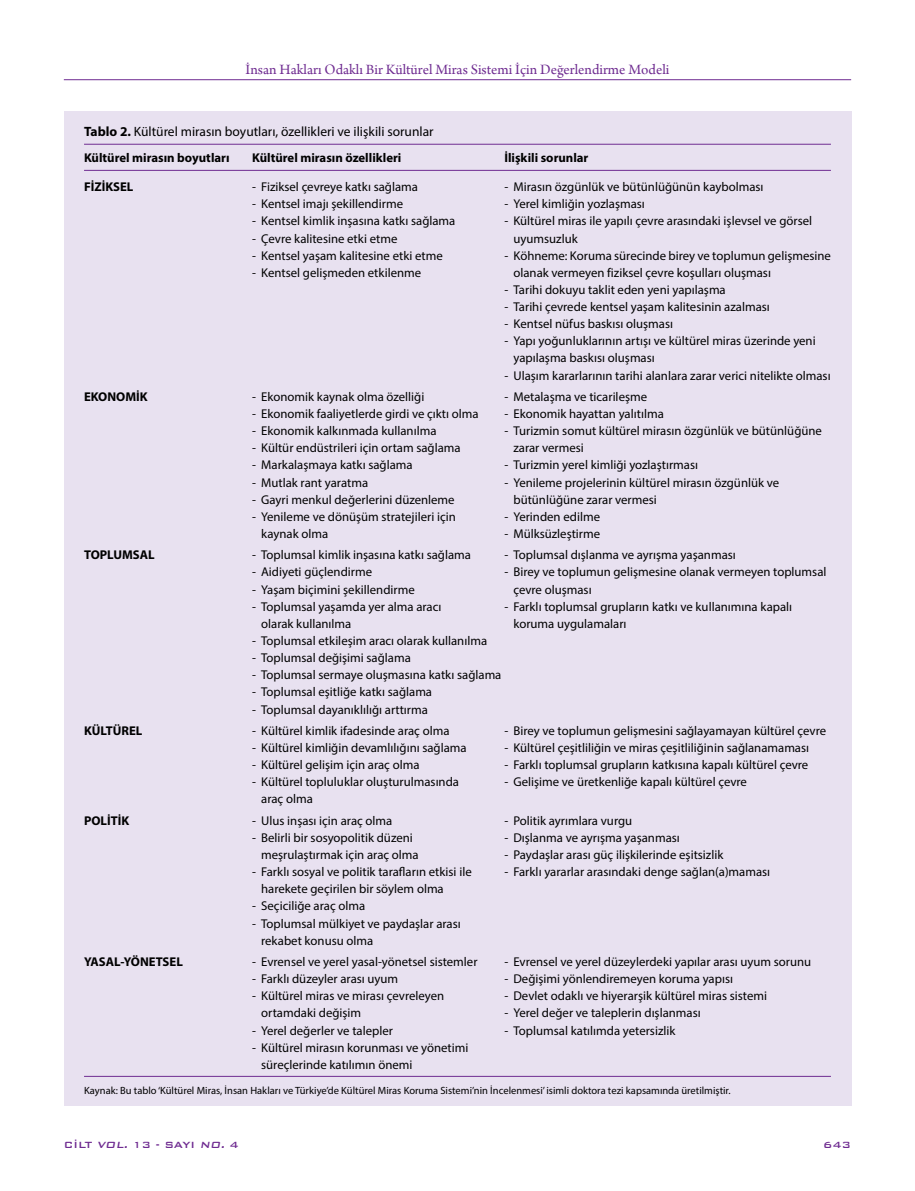
<style>
.page{position:relative;width:915px;height:1191px;background:#fff}
.page>*{position:absolute;margin:0;border:0;box-sizing:border-box;transform-origin:0 0}
.t1{font:15px "Arno Pro";color:#6f2c91}
.t2{font:13.5px "Myriad Pro";color:#000}
.t3{font:12.75px/17.1px "Myriad Pro";color:#000}
.t4{font:700 12.75px "Myriad Pro";color:#000}
.t5{font:500 12px "Bank Gothic BT";color:#6f2c91}
.t6{font:10.5px "Myriad Pro";color:#000}
.s1{font-weight:700}
.s2{font-style:italic}
</style>
<div class="page">
<div style="left:64px;top:111px;width:786px;height:994px;background:#e8e1f0"></div>
<hr style="left:84px;top:170px;width:746px;height:1px;background:#6f2c91">
<hr style="left:84px;top:144px;width:746px;height:1px;background:#6f2c91">
<hr style="left:84px;top:1076px;width:746px;height:1px;background:#6f2c91">
<hr style="left:64px;top:79px;width:786px;height:1px;background:#6f2c91">
<p class="t1" style="left:245px;top:61px;width:425px">İnsan Hakları Odaklı Bir Kültürel Miras Sistemi İçin Değerlendirme Modeli</p>
<p class="t2" style="left:84px;top:123px;width:351px"><span class="s1">Tablo 2.</span> Kültürel mirasın boyutları, özellikleri ve ilişkili sorunlar</p>
<p class="t4" style="left:84px;top:149px;width:147px">Kültürel mirasın boyutları</p>
<p class="t4" style="left:252px;top:149px;width:151px">Kültürel mirasın özellikleri</p>
<p class="t4" style="left:504px;top:149px;width:85px">İlişkili sorunlar</p>
<p class="t4" style="left:84px;top:178px;width:51px">FİZİKSEL</p>
<p class="t3" style="left:252px;top:178px;width:167px">- Fiziksel çevreye katkı sağlama</p>
<p class="t3" style="left:504px;top:178px;width:260px">- Mirasın özgünlük ve bütünlüğünün kaybolması</p>
<p class="t3" style="left:252px;top:195px;width:152px">- Kentsel imajı şekillendirme</p>
<p class="t3" style="left:504px;top:195px;width:142px">- Yerel kimliğin yozlaşması</p>
<p class="t3" style="left:252px;top:212px;width:205px">- Kentsel kimlik inşasına katkı sağlama</p>
<p class="t3" style="left:504px;top:212px;width:309px">- Kültürel miras ile yapılı çevre arasındaki işlevsel ve görsel</p>
<p class="t3" style="left:252px;top:229px;width:147px">- Çevre kalitesine etki etme</p>
<p class="t3" style="left:513px;top:229px;width:66px">uyumsuzluk</p>
<p class="t3" style="left:252px;top:247px;width:192px">- Kentsel yaşam kalitesine etki etme</p>
<p class="t3" style="left:504px;top:247px;width:328px">- Köhneme: Koruma sürecinde birey ve toplumun gelişmesine</p>
<p class="t3" style="left:252px;top:264px;width:170px">- Kentsel gelişmeden etkilenme</p>
<p class="t3" style="left:513px;top:264px;width:259px">olanak vermeyen fiziksel çevre koşulları oluşması</p>
<p class="t3" style="left:504px;top:281px;width:223px">- Tarihi dokuyu taklit eden yeni yapılaşma</p>
<p class="t3" style="left:504px;top:298px;width:267px">- Tarihi çevrede kentsel yaşam kalitesinin azalması</p>
<p class="t3" style="left:504px;top:315px;width:170px">- Kentsel nüfus baskısı oluşması</p>
<p class="t3" style="left:513px;top:332px;width:304px;text-indent:-9px">- Yapı yoğunluklarının artışı ve kültürel miras üzerinde yeni yapılaşma baskısı oluşması</p>
<p class="t3" style="left:504px;top:366px;width:327px">- Ulaşım kararlarının tarihi alanlara zarar verici nitelikte olması</p>
<p class="t4" style="left:84px;top:388px;width:65px">EKONOMİK</p>
<p class="t3" style="left:252px;top:388px;width:173px">- Ekonomik kaynak olma özelliği</p>
<p class="t3" style="left:504px;top:388px;width:144px">- Metalaşma ve ticarileşme</p>
<p class="t3" style="left:252px;top:405px;width:228px">- Ekonomik faaliyetlerde girdi ve çıktı olma</p>
<p class="t3" style="left:504px;top:405px;width:161px">- Ekonomik hayattan yalıtılma</p>
<p class="t3" style="left:252px;top:422px;width:186px">- Ekonomik kalkınmada kullanılma</p>
<p class="t3" style="left:504px;top:422px;width:319px">- Turizmin somut kültürel mirasın özgünlük ve bütünlüğüne</p>
<p class="t3" style="left:252px;top:439px;width:210px">- Kültür endüstrileri için ortam sağlama</p>
<p class="t3" style="left:513px;top:439px;width:72px">zarar vermesi</p>
<p class="t3" style="left:252px;top:456px;width:162px">- Markalaşmaya katkı sağlama</p>
<p class="t3" style="left:504px;top:456px;width:195px">- Turizmin yerel kimliği yozlaştırması</p>
<p class="t3" style="left:252px;top:473px;width:117px">- Mutlak rant yaratma</p>
<p class="t3" style="left:504px;top:473px;width:276px">- Yenileme projelerinin kültürel mirasın özgünlük ve</p>
<p class="t3" style="left:252px;top:490px;width:204px">- Gayri menkul değerlerini düzenleme</p>
<p class="t3" style="left:513px;top:490px;width:145px">bütünlüğüne zarar vermesi</p>
<p class="t3" style="left:252px;top:508px;width:205px">- Yenileme ve dönüşüm stratejileri için</p>
<p class="t3" style="left:504px;top:508px;width:97px">- Yerinden edilme</p>
<p class="t3" style="left:261px;top:525px;width:68px">kaynak olma</p>
<p class="t3" style="left:504px;top:525px;width:97px">- Mülksüzleştirme</p>
<p class="t4" style="left:84px;top:547px;width:72px">TOPLUMSAL</p>
<p class="t3" style="left:252px;top:546px;width:220px">- Toplumsal kimlik inşasına katkı sağlama</p>
<p class="t3" style="left:504px;top:546px;width:233px">- Toplumsal dışlanma ve ayrışma yaşanması</p>
<p class="t3" style="left:252px;top:563px;width:121px">- Aidiyeti güçlendirme</p>
<p class="t3" style="left:504px;top:563px;width:323px">- Birey ve toplumun gelişmesine olanak vermeyen toplumsal</p>
<p class="t3" style="left:252px;top:580px;width:164px">- Yaşam biçimini şekillendirme</p>
<p class="t3" style="left:513px;top:580px;width:80px">çevre oluşması</p>
<p class="t3" style="left:252px;top:597px;width:191px">- Toplumsal yaşamda yer alma aracı</p>
<p class="t3" style="left:504px;top:597px;width:289px">- Farklı toplumsal grupların katkı ve kullanımına kapalı</p>
<p class="t3" style="left:261px;top:615px;width:92px">olarak kullanılma</p>
<p class="t3" style="left:513px;top:615px;width:115px">koruma uygulamaları</p>
<p class="t3" style="left:252px;top:632px;width:236px">- Toplumsal etkileşim aracı olarak kullanılma</p>
<p class="t3" style="left:252px;top:649px;width:160px">- Toplumsal değişimi sağlama</p>
<p class="t3" style="left:252px;top:666px;width:251px">- Toplumsal sermaye oluşmasına katkı sağlama</p>
<p class="t3" style="left:252px;top:683px;width:181px">- Toplumsal eşitliğe katkı sağlama</p>
<p class="t3" style="left:252px;top:700px;width:177px">- Toplumsal dayanıklılığı arttırma</p>
<p class="t4" style="left:84px;top:722px;width:60px">KÜLTÜREL</p>
<p class="t3" style="left:252px;top:722px;width:199px">- Kültürel kimlik ifadesinde araç olma</p>
<p class="t3" style="left:504px;top:722px;width:323px">- Birey ve toplumun gelişmesini sağlayamayan kültürel çevre</p>
<p class="t3" style="left:252px;top:739px;width:216px">- Kültürel kimliğin devamlılığını sağlama</p>
<p class="t3" style="left:504px;top:739px;width:306px">- Kültürel çeşitliliğin ve miras çeşitliliğinin sağlanamaması</p>
<p class="t3" style="left:252px;top:756px;width:169px">- Kültürel gelişim için araç olma</p>
<p class="t3" style="left:504px;top:756px;width:305px">- Farklı toplumsal grupların katkısına kapalı kültürel çevre</p>
<p class="t3" style="left:252px;top:773px;width:208px">- Kültürel topluluklar oluşturulmasında</p>
<p class="t3" style="left:504px;top:773px;width:244px">- Gelişime ve üretkenliğe kapalı kültürel çevre</p>
<p class="t3" style="left:261px;top:790px;width:53px">araç olma</p>
<p class="t4" style="left:84px;top:812px;width:47px">POLİTİK</p>
<p class="t3" style="left:252px;top:811px;width:142px">- Ulus inşası için araç olma</p>
<p class="t3" style="left:504px;top:811px;width:129px">- Politik ayrımlara vurgu</p>
<p class="t3" style="left:252px;top:829px;width:162px">- Belirli bir sosyopolitik düzeni</p>
<p class="t3" style="left:504px;top:829px;width:177px">- Dışlanma ve ayrışma yaşanması</p>
<p class="t3" style="left:261px;top:846px;width:159px">meşrulaştırmak için araç olma</p>
<p class="t3" style="left:504px;top:846px;width:220px">- Paydaşlar arası güç ilişkilerinde eşitsizlik</p>
<p class="t3" style="left:252px;top:863px;width:221px">- Farklı sosyal ve politik tarafların etkisi ile</p>
<p class="t3" style="left:504px;top:863px;width:267px">- Farklı yararlar arasındaki denge sağlan(a)maması</p>
<p class="t3" style="left:261px;top:880px;width:184px">harekete geçirilen bir söylem olma</p>
<p class="t3" style="left:252px;top:897px;width:114px">- Seçiciliğe araç olma</p>
<p class="t3" style="left:261px;top:914px;width:201px;text-indent:-9px">- Toplumsal mülkiyet ve paydaşlar arası rekabet konusu olma</p>
<p class="t4" style="left:84px;top:953px;width:100px">YASAL-YÖNETSEL</p>
<p class="t3" style="left:252px;top:953px;width:227px">- Evrensel ve yerel yasal-yönetsel sistemler</p>
<p class="t3" style="left:504px;top:953px;width:308px">- Evrensel ve yerel düzeylerdeki yapılar arası uyum sorunu</p>
<p class="t3" style="left:252px;top:970px;width:147px">- Farklı düzeyler arası uyum</p>
<p class="t3" style="left:504px;top:970px;width:230px">- Değişimi yönlendiremeyen koruma yapısı</p>
<p class="t3" style="left:252px;top:987px;width:193px">- Kültürel miras ve mirası çevreleyen</p>
<p class="t3" style="left:504px;top:987px;width:264px">- Devlet odaklı ve hiyerarşik kültürel miras sistemi</p>
<p class="t3" style="left:261px;top:1004px;width:101px">ortamdaki değişim</p>
<p class="t3" style="left:504px;top:1004px;width:198px">- Yerel değer ve taleplerin dışlanması</p>
<p class="t3" style="left:252px;top:1021px;width:142px">- Yerel değerler ve talepler</p>
<p class="t3" style="left:504px;top:1021px;width:172px">- Toplumsal katılımda yetersizlik</p>
<p class="t3" style="left:261px;top:1038px;width:208px;text-indent:-9px">- Kültürel mirasın korunması ve yönetimi süreçlerinde katılımın önemi</p>
<p class="t6" style="left:84px;top:1084px;width:648px">Kaynak: Bu tablo ‘Kültürel Miras, İnsan Hakları ve Türkiye’de Kültürel Miras Koruma Sistemi’nin İncelenmesi’ isimli doktora tezi kapsamında üretilmiştir.</p>
<p class="t5" style="left:64px;top:1138px;width:176px">CİLT <span class="s2">VOL.</span> 13 - SAYI <span class="s2">NO.</span> 4</p>
<p class="t5" style="left:823px;top:1138px;width:29px">643</p>
</div>
